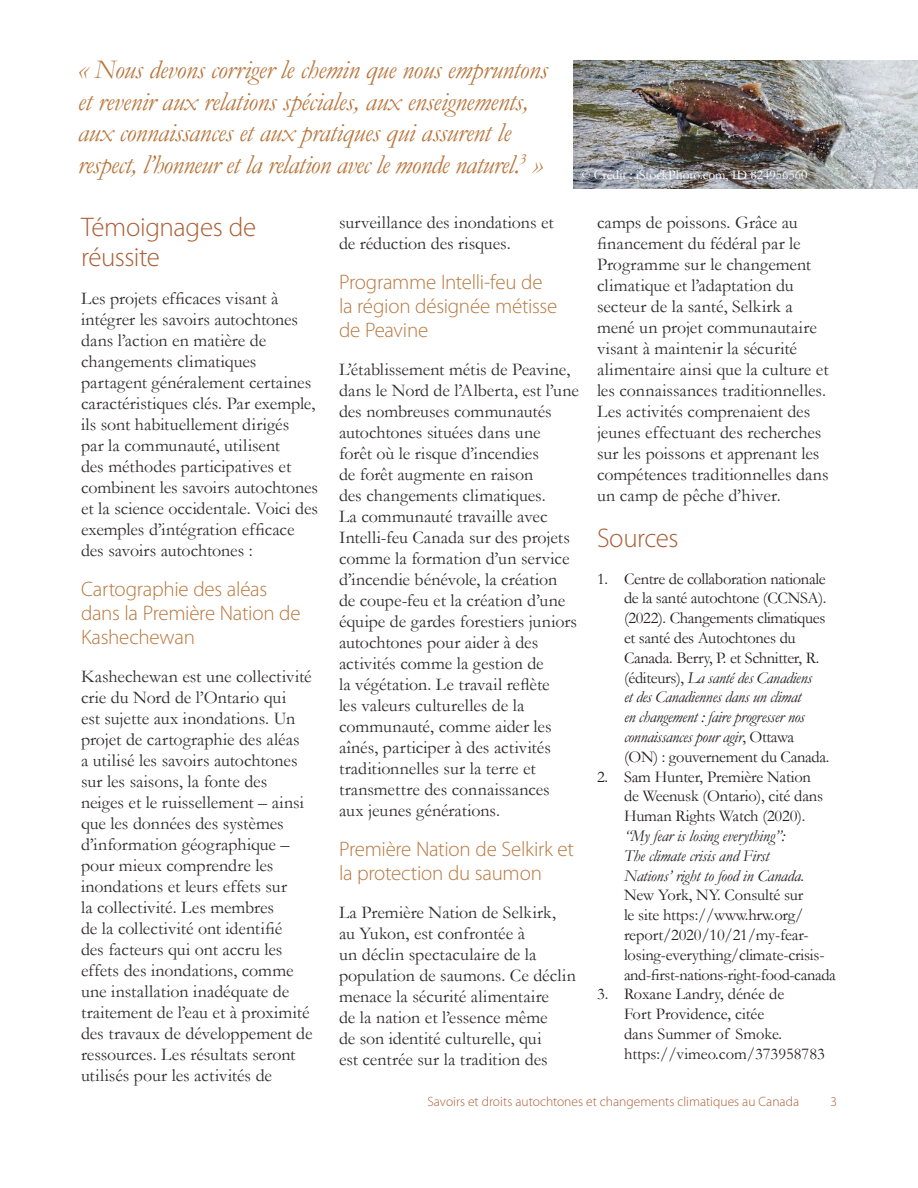
<style>
.page{position:relative;width:918px;height:1188px;background:#fff}
.page>*{position:absolute;margin:0;border:0;box-sizing:border-box;transform-origin:0 0}
.t1{font:italic 27px/31.5px "Garamond";letter-spacing:-.015em;color:#b9773d}
.t2{font:300 27px/30px "Myriad Pro";letter-spacing:-.015em;color:#ab5d33}
.t3{font:300 21px/24px "Myriad Pro";letter-spacing:-.015em;color:#b9773d}
.t4{font:18px/21px "Garamond";color:#2e2b2c}
.t5{font:16.5px/19.8px "Garamond";letter-spacing:-.01em;color:#231f20}
.t6{font:300 13.5px "Myriad Pro";color:#ab5d33}
.t7{font:13.5px "Garamond";color:#fff}
.s1{font-style:italic}
</style>
<div class="page">
<img style="left:574px;top:61px;width:344px;height:128px">
<h1 class="t1" style="left:78px;top:54px;width:472px">« Nous devons corriger le chemin que nous empruntons et revenir aux relations spéciales, aux enseignements, aux connaissances et aux pratiques qui assurent le respect, l’honneur et la relation avec le monde naturel.<sup>3</sup> »</h1>
<p class="t7" style="left:580px;top:167px;width:229px">© Crédit : iStockPhoto.com, ID 824956560</p>
<h1 class="t2" style="left:81px;top:212px;width:177px">Témoignages de réussite</h1>
<p class="t4" style="left:81px;top:287px;width:239px">Les projets efficaces visant à intégrer les savoirs autochtones dans l’action en matière de changements climatiques partagent généralement certaines caractéristiques clés. Par exemple, ils sont habituellement dirigés<br>par la communauté, utilisent<br>des méthodes participatives et combinent les savoirs autochtones et la science occidentale. Voici des exemples d’intégration efficace des savoirs autochtones :</p>
<p class="t3" style="left:81px;top:577px;width:221px">Cartographie des aléas dans la Première Nation de<br>Kashechewan</p>
<p class="t4" style="left:81px;top:665px;width:233px">Kashechewan est une collectivité crie du Nord de l’Ontario qui<br>est sujette aux inondations. Un projet de cartographie des aléas<br>a utilisé les savoirs autochtones sur les saisons, la fonte des neiges et le ruissellement – ainsi que les données des systèmes d’information géographique – pour mieux comprendre les inondations et leurs effets sur<br>la collectivité. Les membres<br>de la collectivité ont identifié<br>des facteurs qui ont accru les effets des inondations, comme une installation inadéquate de traitement de l’eau et à proximité des travaux de développement de ressources. Les résultats seront utilisés pour les activités de</p>
<p class="t4" style="left:339px;top:211px;width:216px">surveillance des inondations et de réduction des risques.</p>
<p class="t3" style="left:339px;top:270px;width:220px">Programme Intelli-feu de la région désignée métisse de Peavine</p>
<p class="t4" style="left:339px;top:358px;width:242px">L’établissement métis de Peavine, dans le Nord de l’Alberta, est l’une des nombreuses communautés autochtones situées dans une<br>forêt où le risque d’incendies<br>de forêt augmente en raison<br>des changements climatiques.<br>La communauté travaille avec<br>Intelli-feu Canada sur des projets comme la formation d’un service d’incendie bénévole, la création<br>de coupe-feu et la création d’une équipe de gardes forestiers juniors autochtones pour aider à des activités comme la gestion de<br>la végétation. Le travail reflète<br>les valeurs culturelles de la communauté, comme aider les aînés, participer à des activités traditionnelles sur la terre et transmettre des connaissances<br>aux jeunes générations.</p>
<p class="t3" style="left:339px;top:837px;width:236px">Première Nation de Selkirk et la protection du saumon</p>
<p class="t4" style="left:339px;top:901px;width:238px">La Première Nation de Selkirk, au Yukon, est confrontée à<br>un déclin spectaculaire de la population de saumons. Ce déclin menace la sécurité alimentaire<br>de la nation et l’essence même<br>de son identité culturelle, qui<br>est centrée sur la tradition des</p>
<p class="t4" style="left:597px;top:211px;width:233px">camps de poissons. Grâce au financement du fédéral par le<br>Programme sur le changement climatique et l’adaptation du secteur de la santé, Selkirk a mené un projet communautaire visant à maintenir la sécurité alimentaire ainsi que la culture et les connaissances traditionnelles.<br>Les activités comprenaient des jeunes effectuant des recherches sur les poissons et apprenant les compétences traditionnelles dans un camp de pêche d’hiver.</p>
<h1 class="t2" style="left:597px;top:523px;width:83px">Sources</h1>
<p class="t5" style="left:624px;top:568px;width:207px;text-indent:-27px">1. Centre de collaboration nationale de la santé autochtone (CCNSA). (2022). Changements climatiques et santé des Autochtones du Canada. Berry, P. et Schnitter, R. (éditeurs), <span class="s1">La santé des Canadiens<br>et des Canadiennes dans un climat<br>en changement : faire progresser nos connaissances pour agir</span>, Ottawa (ON) : gouvernement du Canada.</p>
<p class="t5" style="left:624px;top:766px;width:201px;text-indent:-27px">2. Sam Hunter, Première Nation de Weenusk (Ontario), cité dans<br>Human Rights Watch (2020).</p>
<p class="t5" style="left:624px;top:826px;width:213px"><span class="s1">“My fear is losing everything”:<br>The climate crisis and First<br>Nations’ right to food in Canada</span>.<br>New York, NY. Consulté sur<br>le site https://www.hrw.org/ report/2020/10/21/my-fear&shy;losing-everything/climate-crisis&shy;and-first-nations-right-food-canada</p>
<p class="t5" style="left:624px;top:984px;width:202px;text-indent:-27px">3. Roxane Landry, dénée de<br>Fort Providence, citée<br>dans Summer of Smoke. https://vimeo.com/373958783</p>
<p class="t6" style="left:428px;top:1094px;width:373px">Savoirs et droits autochtones et changements climatiques au Canada</p>
<p class="t6" style="left:830px;top:1094px;width:8px">3</p>
</div>
